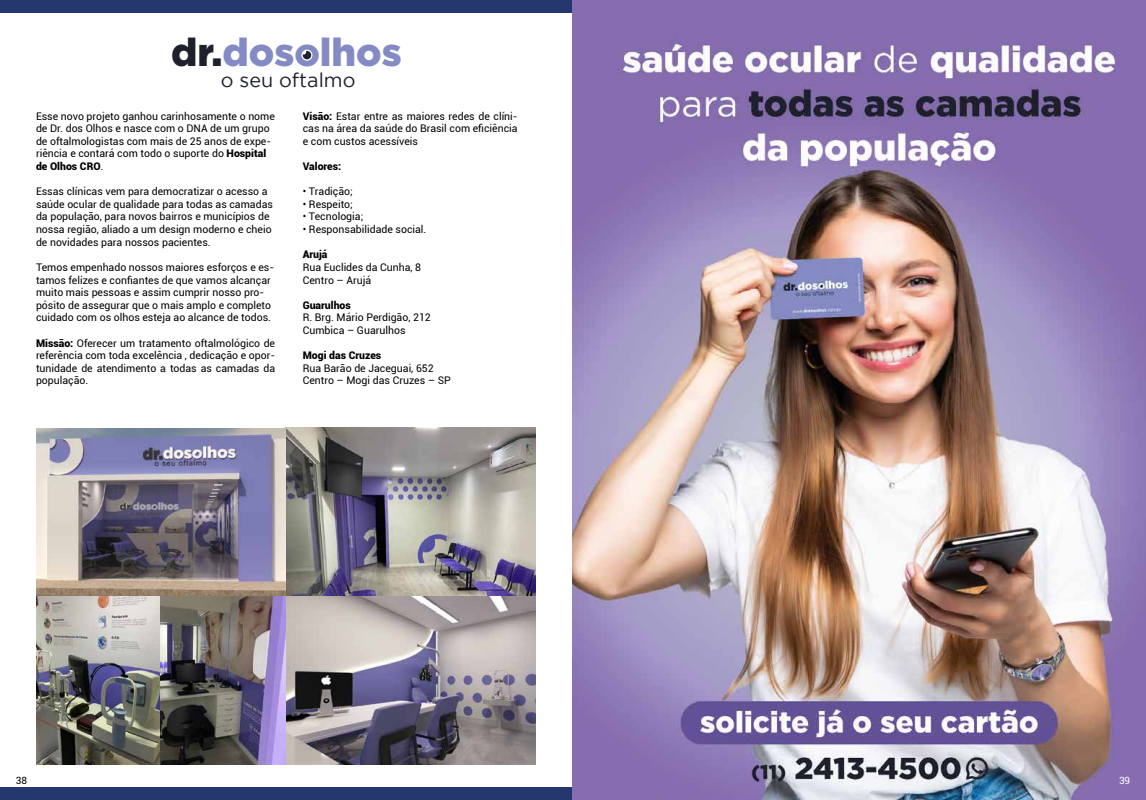
<style>
.page{position:relative;width:1146px;height:800px;background:#fff}
.page>*{position:absolute;margin:0;border:0;box-sizing:border-box;transform-origin:0 0}
.t1{font:900 38.9px "Gotham";color:#848ac4}
.t2{font:19.8px "Gotham";color:#1e202c}
.t3{font:10.5px/12.6px "Roboto";color:#000}
.t4{font:900 10.5px "Roboto";color:#000}
.t5{font:10px "Roboto";color:#000}
.t6{font:10px "Roboto";color:#fff}
.s1{color:#1e202c}
.s2{font-weight:900}
</style>
<div class="page">
<div style="left:0;top:0;width:1145px;height:13px;background:#24386f"></div>
<div style="left:0;top:787px;width:1145px;height:12px;background:#24386f"></div>
<img style="left:285px;top:427px;width:250px;height:337px">
<img style="left:286px;top:427px;width:249px;height:168px">
<img style="left:36px;top:428px;width:249px;height:168px">
<img style="left:36px;top:596px;width:125px;height:168px">
<img style="left:161px;top:596px;width:125px;height:168px">
<img style="left:573px;top:0;width:572px;height:799px">
<svg style="left:302px;top:51px;width:9px;height:9px"></svg>
<h1 class="t1" style="left:171px;top:30px;width:232px"><span class="s1">dr.</span>dosolhos</h1>
<h2 class="t2" style="left:221px;top:69px;width:136px">o seu oftalmo</h2>
<p class="t3" style="left:36px;top:109px;width:240px">Esse novo projeto ganhou carinhosamente o nome de Dr. dos Olhos e nasce com o DNA de um grupo de oftalmologistas com mais de 25 anos de expe&shy;riência e contará com todo o suporte do <span class="s2">Hospital de Olhos CRO</span>.</p>
<p class="t3" style="left:36px;top:185px;width:238px">Essas clínicas vem para democratizar o acesso a saúde ocular de qualidade para todas as camadas da população, para novos bairros e municípios de nossa região, aliado a um design moderno e cheio de novidades para nossos pacientes.</p>
<p class="t3" style="left:36px;top:260px;width:240px">Temos empenhado nossos maiores esforços e es&shy;tamos felizes e confiantes de que vamos alcançar muito mais pessoas e assim cumprir nosso pro&shy;pósito de assegurar que o mais amplo e completo cuidado com os olhos esteja ao alcance de todos.</p>
<p class="t3" style="left:36px;top:336px;width:240px;text-align:justify"><span class="s2">Missão:</span> Oferecer um tratamento oftalmológico de referência com toda excelência , dedicação e opor&shy;tunidade de atendimento a todas as camadas da população.</p>
<p class="t3" style="left:303px;top:109px;width:216px;text-align:justify"><span class="s2">Visão:</span> Estar entre as maiores redes de clíni&shy;cas na área da saúde do Brasil com eficiência e com custos acessíveis</p>
<p class="t4" style="left:303px;top:159px;width:40px">Valores:</p>
<p class="t3" style="left:303px;top:185px;width:52px">• Tradição;</p>
<p class="t3" style="left:303px;top:197px;width:52px">• Respeito;</p>
<p class="t3" style="left:303px;top:210px;width:62px">• Tecnologia;</p>
<p class="t3" style="left:303px;top:222px;width:125px">• Responsabilidade social.</p>
<p class="t4" style="left:303px;top:247px;width:26px">Arujá</p>
<p class="t3" style="left:303px;top:260px;width:120px">Rua Euclides da Cunha, 8<br>Centro – Arujá</p>
<p class="t4" style="left:303px;top:297px;width:50px">Guarulhos</p>
<p class="t3" style="left:303px;top:311px;width:129px">R. Brg. Mário Perdigão, 212<br>Cumbica – Guarulhos</p>
<p class="t4" style="left:303px;top:348px;width:80px">Mogi das Cruzes</p>
<p class="t3" style="left:303px;top:361px;width:149px">Rua Barão de Jaceguai, 652<br>Centro – Mogi das Cruzes – SP</p>
<p class="t5" style="left:16px;top:773px;width:13px">38</p>
<p class="t6" style="left:1118px;top:773px;width:13px">39</p>
</div>
